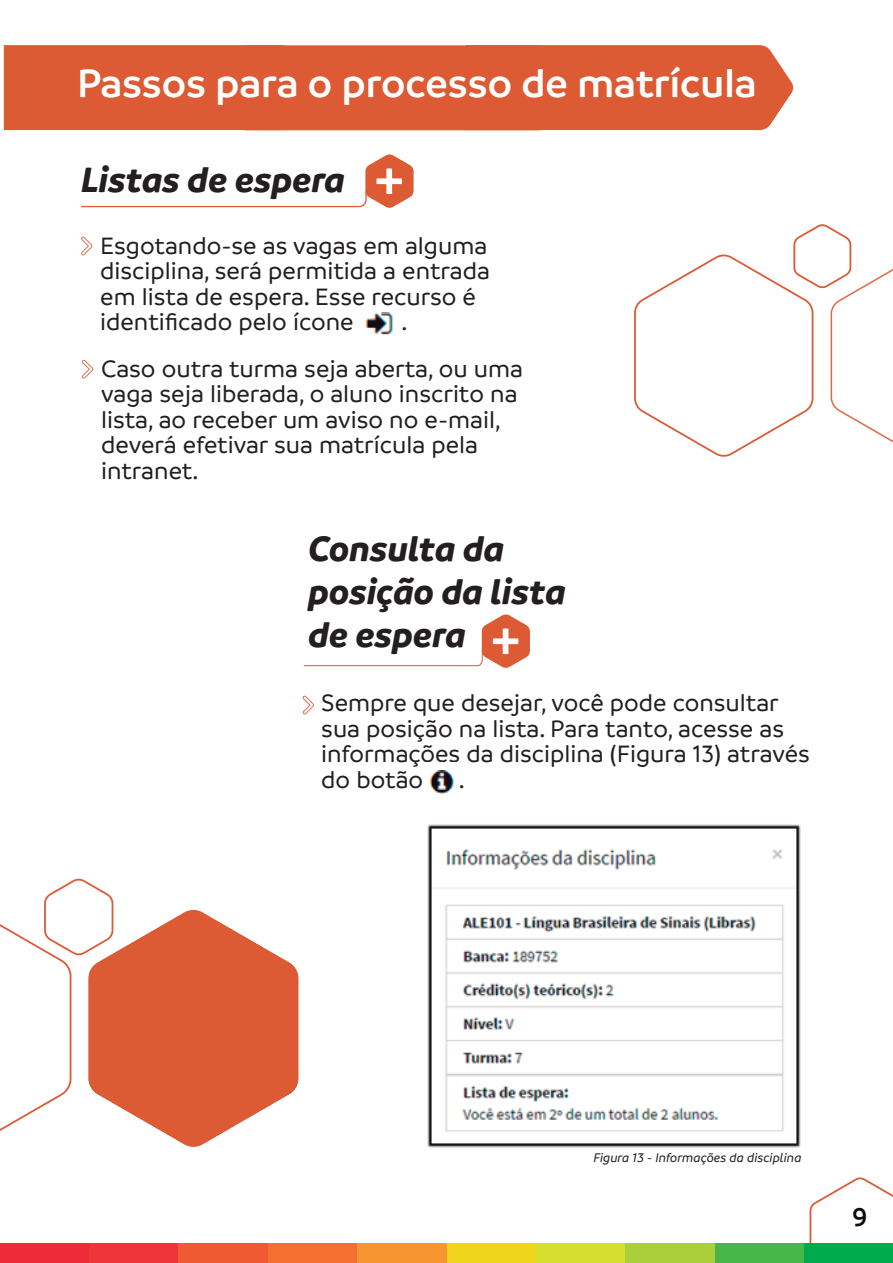
<style>
.page{position:relative;width:893px;height:1263px;background:#fff}
.page>*{position:absolute;margin:0;border:0;box-sizing:border-box;transform-origin:0 0}
.t1{font:700 58.35px "Branding";color:#fff}
.t2{font:600 42.3px "Branding";color:#fff}
.t3{font:italic 700 37.65px/43.3px "Branding";color:#231f20}
.t4{font:600 27.45px "Branding";color:#0b090c}
.t5{font:500 25.5px/25.5px "Branding";color:#231f20}
.t6{font:italic 500 13.5px "Branding";color:#231f20}
</style>
<div class="page">
<svg style="left:809px;top:1177px;width:84px;height:67px"></svg>
<div style="left:0;top:1244px;width:89px;height:19px;background:#ed2a38"></div>
<div style="left:89px;top:1244px;width:90px;height:19px;background:#ee3537"></div>
<div style="left:179px;top:1244px;width:89px;height:19px;background:#f05a33"></div>
<div style="left:268px;top:1244px;width:89px;height:19px;background:#f37032"></div>
<div style="left:357px;top:1244px;width:90px;height:19px;background:#f79532"></div>
<div style="left:447px;top:1244px;width:89px;height:19px;background:#efd51c"></div>
<div style="left:536px;top:1244px;width:90px;height:19px;background:#d4df30"></div>
<div style="left:626px;top:1244px;width:89px;height:19px;background:#abcf3b"></div>
<div style="left:715px;top:1244px;width:89px;height:19px;background:#48b749"></div>
<div style="left:804px;top:1244px;width:89px;height:19px;background:#00ab4d"></div>
<div style="left:4px;top:45px;width:790px;height:85px;background:#dc5a34"></div>
<svg style="left:81px;top:154px;width:333px;height:54px"></svg>
<svg style="left:81px;top:237px;width:12px;height:18px"></svg>
<svg style="left:82px;top:360px;width:11px;height:19px"></svg>
<img style="left:365px;top:312px;width:28px;height:23px">
<svg style="left:303px;top:614px;width:227px;height:54px"></svg>
<svg style="left:302px;top:696px;width:12px;height:18px"></svg>
<img style="left:431px;top:770px;width:21px;height:24px">
<img style="left:430px;top:771px;width:24px;height:17px">
<img style="left:427px;top:824px;width:374px;height:324px">
<svg style="left:114px;top:910px;width:184px;height:237px;fill:#dc5a34"></svg>
<svg style="left:0;top:878px;width:114px;height:253px"></svg>
<svg style="left:634px;top:224px;width:259px;height:233px"></svg>
<h2 class="t2" style="left:77px;top:60px;width:681px">Passos para o processo de matrícula</h2>
<h3 class="t3" style="left:81px;top:158px;width:266px">Listas de espera</h3>
<p class="t5" style="left:100px;top:233px;width:391px">Esgotando-se as vagas em alguma disciplina, será permitida a entrada em lista de espera. Esse recurso é identificado pelo ícone</p>
<h1 class="t1" style="left:375px;top:143px;width:31px">+</h1>
<p class="t5" style="left:101px;top:299px;width:423px;line-height:46.7px;text-indent:300px">.<br>Caso outra turma seja aberta, ou uma</p>
<p class="t5" style="left:101px;top:381px;width:418px">vaga seja liberada, o aluno inscrito na lista, ao receber um aviso no e-mail, deverá efetivar sua matrícula pela intranet.</p>
<h3 class="t3" style="left:308px;top:527px;width:259px">Consulta da posição da lista de espera</h3>
<p class="t5" style="left:321px;top:690px;width:490px">Sempre que desejar, você pode consultar sua posição na lista. Para tanto, acesse as informações da disciplina (Figura 13) através do botão</p>
<p class="t5" style="left:459px;top:767px;width:7px">.</p>
<h1 class="t1" style="left:491px;top:603px;width:31px">+</h1>
<p class="t6" style="left:593px;top:1151px;width:210px">Figura 13 - Informações da disciplina</p>
<p class="t4" style="left:852px;top:1202px;width:16px">9</p>
</div>
